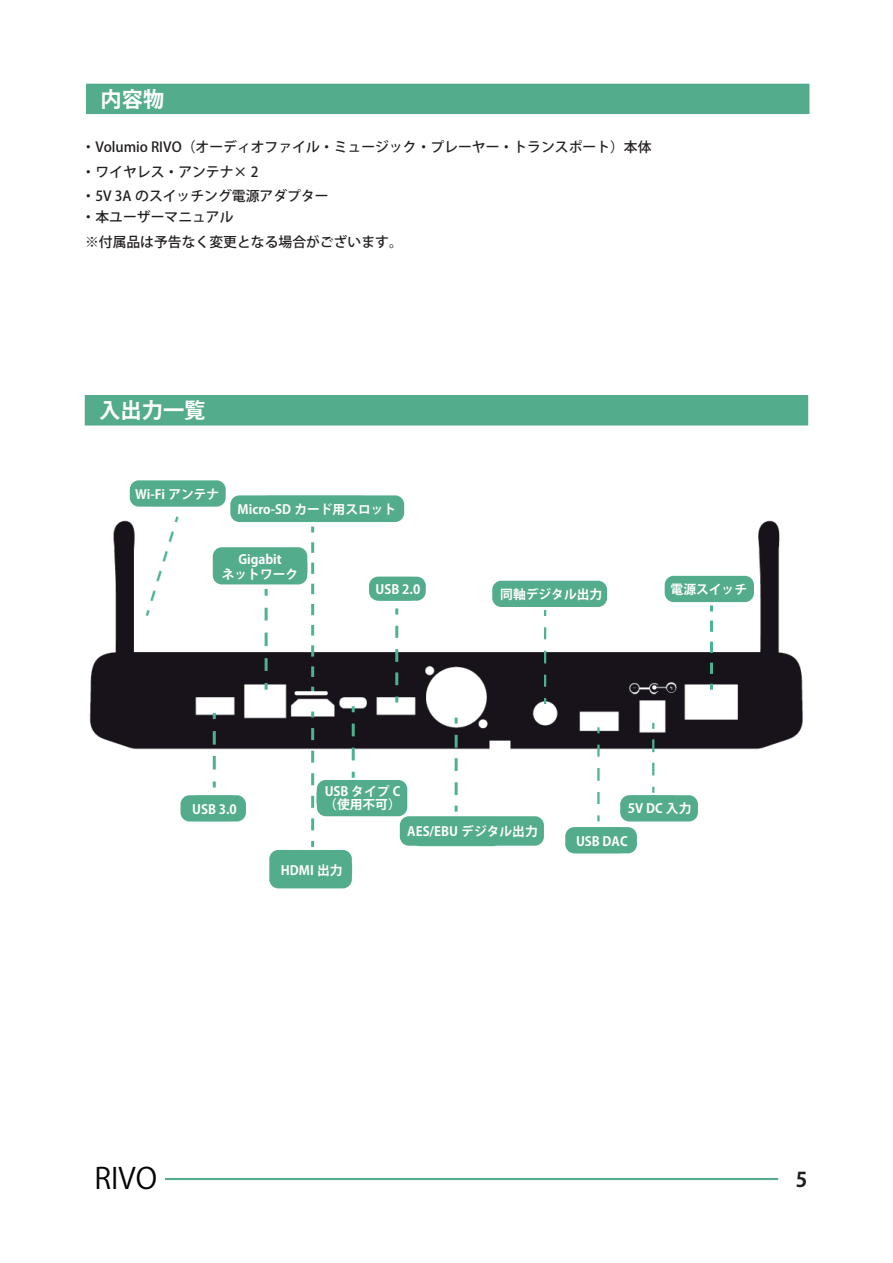
<style>
.page{position:relative;width:893px;height:1263px;background:#fff}
.page>*{position:absolute;margin:0;border:0;box-sizing:border-box;transform-origin:0 0}
.t1{font:28.95px "Koz Go Pr 6 N";color:#030303}
.t2{font:700 21.3px "Koz Go Pro";color:#fff}
.t3{font:700 20.25px "Koz Go Pro";color:#231f20}
.t4{font:500 13.8px/24.2px "Koz Go Pro";color:#231f20}
.t5{font:700 12.75px/14.9px "Koz Go Pro";color:#fff;text-align:center}
</style>
<div class="page">
<hr style="left:165px;top:1178px;width:613px;height:2px;background:#53ac8b">
<div style="left:85px;top:396px;width:723px;height:29px;background:#53ac8b"></div>
<div style="left:85px;top:395px;width:723px;height:30px;border:1px solid #53ac8b"></div>
<div style="left:87px;top:84px;width:722px;height:30px;background:#53ac8b"></div>
<img style="left:89px;top:481px;width:714px;height:408px">
<div style="left:130px;top:480px;width:96px;height:27px;background:#53ac8b;border-radius:9px"></div>
<div style="left:230px;top:495px;width:174px;height:27px;background:#53ac8b;border-radius:9px"></div>
<div style="left:213px;top:547px;width:94px;height:37px;background:#53ac8b;border-radius:9px"></div>
<div style="left:369px;top:577px;width:57px;height:24px;background:#53ac8b;border-radius:9px"></div>
<div style="left:492px;top:581px;width:115px;height:26px;background:#53ac8b;border-radius:9px"></div>
<div style="left:665px;top:576px;width:89px;height:26px;background:#53ac8b;border-radius:9px"></div>
<div style="left:181px;top:795px;width:65px;height:26px;background:#53ac8b;border-radius:9px"></div>
<div style="left:565px;top:827px;width:72px;height:26px;background:#53ac8b;border-radius:9px"></div>
<div style="left:620px;top:795px;width:78px;height:26px;background:#53ac8b;border-radius:9px"></div>
<div style="left:400px;top:816px;width:144px;height:30px;background:#53ac8b;border-radius:9px"></div>
<div style="left:269px;top:850px;width:83px;height:38px;background:#53ac8b;border-radius:9px"></div>
<div style="left:317px;top:780px;width:90px;height:36px;background:#53ac8b;border-radius:9px"></div>
<h2 class="t2" style="left:101px;top:85px;width:65px">内容物</h2>
<p class="t4" style="left:82px;top:136px;width:571px">・Volumio RIVO（オーディオファイル・ミュージック・プレーヤー・トランスポート）本体・ワイヤレス・アンテナ× 2<br>・5V 3A のスイッチング電源アダプター</p>
<p class="t4" style="left:82px;top:206px;width:323px">・本ユーザーマニュアル<br>※付属品は予告なく変更となる場合がございます。</p>
<h2 class="t2" style="left:99px;top:397px;width:108px">入出力一覧</h2>
<p class="t5" style="left:135px;top:487px;width:86px">Wi-Fi アンテナ</p>
<p class="t5" style="left:238px;top:502px;width:160px">Micro-SD カード用スロット</p>
<p class="t5" style="left:222px;top:553px;width:78px">Gigabit<br>ネットワーク</p>
<p class="t5" style="left:376px;top:582px;width:46px">USB 2.0</p>
<p class="t5" style="left:500px;top:587px;width:103px">同軸デジタル出力</p>
<p class="t5" style="left:671px;top:582px;width:78px">電源スイッチ</p>
<p class="t5" style="left:192px;top:803px;width:46px">USB 3.0</p>
<p class="t5" style="left:324px;top:785px;width:78px;line-height:13.4px;text-align:left">USB タイプ C（使用不可）</p>
<p class="t5" style="left:407px;top:825px;width:132px">AES/EBU デジタル出力</p>
<p class="t5" style="left:628px;top:802px;width:65px">5V DC 入力</p>
<p class="t5" style="left:576px;top:834px;width:53px">USB DAC</p>
<p class="t5" style="left:281px;top:863px;width:63px">HDMI 出力</p>
<h1 class="t1" style="left:94px;top:1162px;width:64px">RIVO</h1>
<h3 class="t3" style="left:796px;top:1166px;width:13px">5</h3>
</div>
